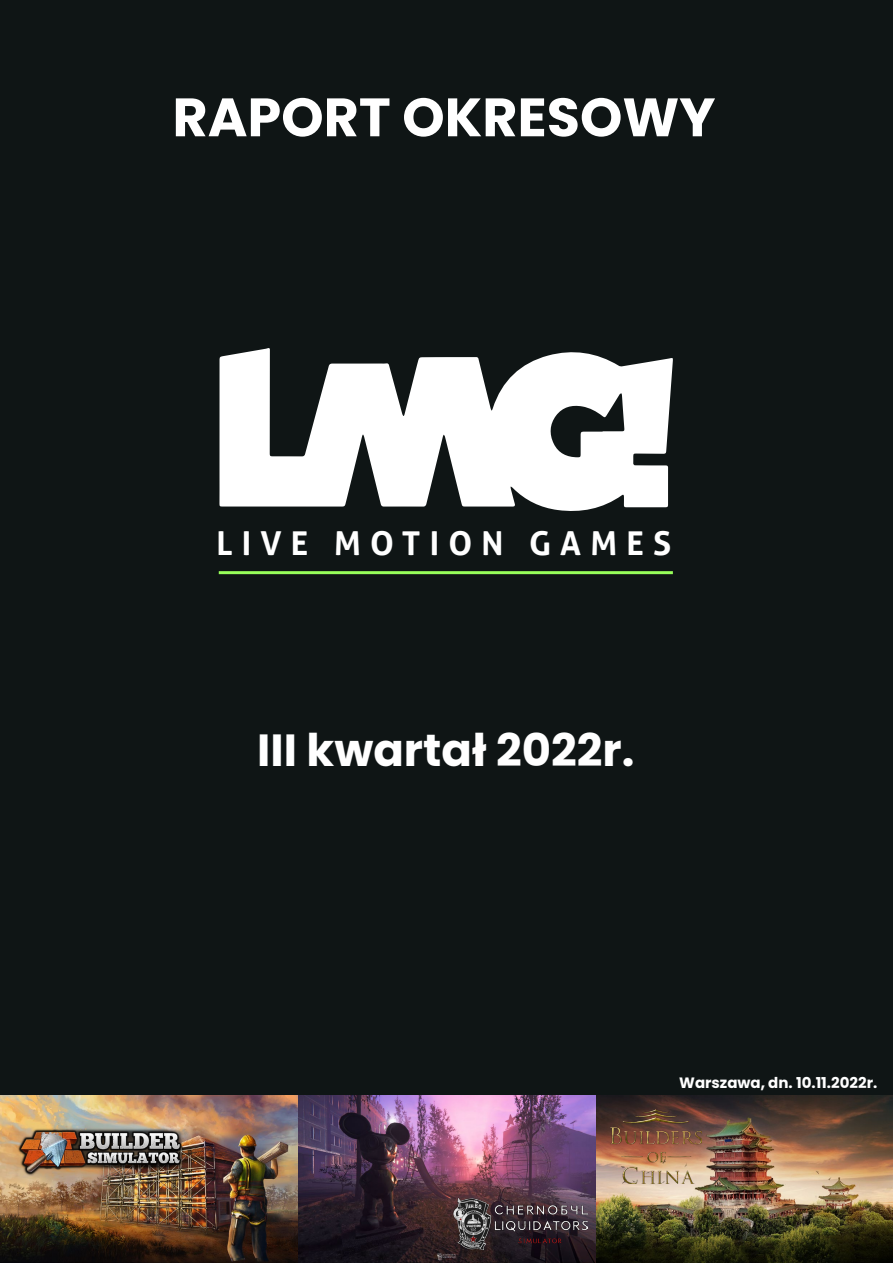
<style>
.page{position:relative;width:893px;height:1263px;background:#0f1515}
.page>*{position:absolute;margin:0;border:0;box-sizing:border-box;transform-origin:0 0}
.t1{font:700 54px "Poppins";color:#fff}
.t2{font:700 45px "Poppins";color:#fff}
.t3{font:700 32.85px "Aller";letter-spacing:.28em;color:#fff}
.t4{font:700 15px "Poppins";color:#fff}
</style>
<div class="page">
<svg style="left:219px;top:348px;width:454px;height:163px;fill:#fff"></svg>
<hr style="left:219px;top:571px;width:454px;height:3px;background:#97ff5a">
<img style="left:0;top:1095px;width:893px;height:168px">
<img style="left:11px;top:1114px;width:179px;height:76px">
<img style="left:454px;top:1188px;width:133px;height:75px">
<img style="left:610px;top:1109px;width:91px;height:74px">
<h1 class="t1" style="left:172px;top:86px;width:544px">RAPORT OKRESOWY</h1>
<h3 class="t3" style="left:216px;top:523px;width:456px">LIVE MOTION GAMES</h3>
<h2 class="t2" style="left:257px;top:724px;width:379px">III kwartał 2022r.</h2>
<p class="t4" style="left:679px;top:1074px;width:200px">Warszawa, dn. 10.11.2022r.</p>
</div>
